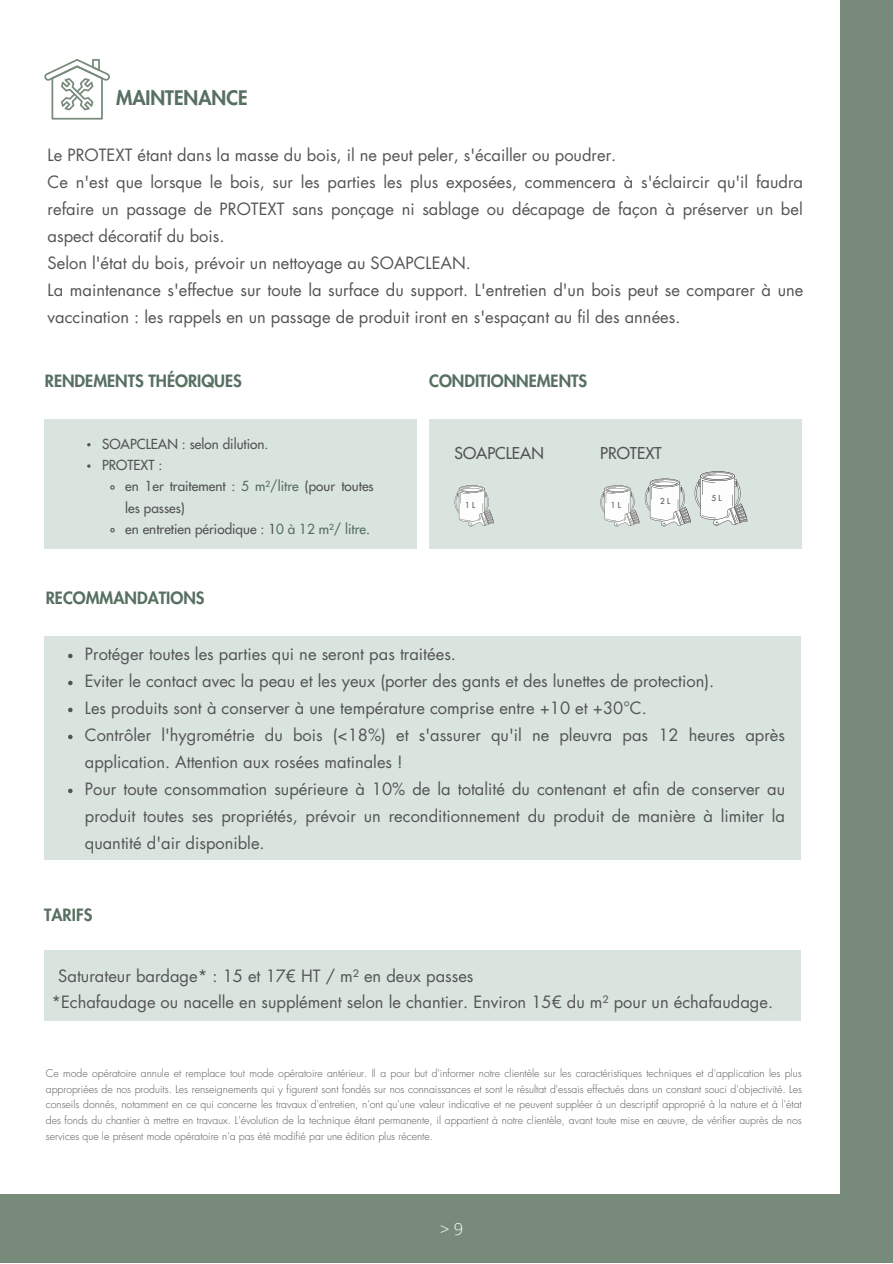
<style>
.page{position:relative;width:893px;height:1264px;background:#fff}
.page>*{position:absolute;margin:0;border:0;box-sizing:border-box;transform-origin:0 0}
.t1{font:800 19.5px "Futura LT Pro";color:#577061}
.t2{font:16.5px/27px "Futura LT Pro";color:#545454}
.t3{font:800 16.5px "Futura LT Pro";color:#577061}
.t4{font:300 16.5px "Open Sans";color:#fff}
.t5{font:500 15.9px "Futura LT Pro";color:#545454}
.t6{font:500 13.5px/21.3px "Futura LT Pro";color:#545454}
.t7{font:300 10.5px/15.8px "Futura LT Pro";color:#545454;text-align:justify}
.t8{font:500 8.1px "Futura LT Pro";color:#545454}
.t9{font:500 7.95px "Futura LT Pro";color:#545454}
.s1{color:#577061}
</style>
<div class="page">
<svg style="left:44px;top:59px;width:66px;height:61px"></svg>
<div style="left:44px;top:419px;width:372px;height:130px;background:#d9e4de"></div>
<svg style="left:87px;top:464px;width:3px;height:4px"></svg>
<svg style="left:110px;top:485px;width:5px;height:5px"></svg>
<svg style="left:110px;top:528px;width:5px;height:5px"></svg>
<div style="left:429px;top:419px;width:372px;height:130px;background:#d9e4de"></div>
<div style="left:44px;top:636px;width:756px;height:224px;background:#d9e4de"></div>
<svg style="left:68px;top:653px;width:5px;height:5px"></svg>
<svg style="left:68px;top:680px;width:5px;height:5px"></svg>
<svg style="left:68px;top:707px;width:5px;height:5px"></svg>
<svg style="left:68px;top:734px;width:5px;height:5px"></svg>
<svg style="left:68px;top:788px;width:5px;height:5px"></svg>
<div style="left:45px;top:950px;width:755px;height:71px;background:#d9e4de"></div>
<div style="left:0;top:1194px;width:892px;height:68px;background:#788b7a"></div>
<div style="left:839px;top:0;width:53px;height:1262px;background:#788b7a"></div>
<svg style="left:600px;top:471px;width:147px;height:56px"></svg>
<svg style="left:454px;top:485px;width:40px;height:42px"></svg>
<p class="t1" style="left:116px;top:89px;width:133px">MAINTENANCE</p>
<p class="t2" style="left:48px;top:142px;width:757px">Le PROTEXT étant dans la masse du bois, il ne peut peler, s'écailler ou poudrer.<br>Ce n'est que lorsque le bois, sur les parties les plus exposées, commencera à s'éclaircir qu'il faudra refaire un passage de PROTEXT sans ponçage ni sablage ou décapage de façon à préserver un bel aspect décoratif du bois.<br>Selon l'état du bois, prévoir un nettoyage au SOAPCLEAN.<br>La maintenance s'effectue sur toute la surface du support. L'entretien d'un bois peut se comparer à une vaccination : les rappels en un passage de produit iront en s'espaçant au fil des années.</p>
<p class="t3" style="left:45px;top:373px;width:198px">RENDEMENTS THÉORIQUES</p>
<p class="t3" style="left:429px;top:373px;width:160px">CONDITIONNEMENTS</p>
<p class="t6" style="left:102px;top:433px;width:168px">SOAPCLEAN : selon dilution.<br>PROTEXT :</p>
<p class="t6" style="left:125px;top:476px;width:250px">en 1er traitement : <span class="s1">5 m²/litre</span> (pour toutes les passes)<br>en entretien périodique : 1<span class="s1">0 à 12 m²/ litre</span>.</p>
<p class="t3" style="left:46px;top:590px;width:160px">RECOMMANDATIONS</p>
<p class="t5" style="left:454px;top:446px;width:91px">SOAPCLEAN</p>
<p class="t5" style="left:600px;top:446px;width:63px">PROTEXT</p>
<p class="t8" style="left:465px;top:501px;width:12px">1 L</p>
<p class="t8" style="left:611px;top:501px;width:12px">1 L</p>
<p class="t9" style="left:660px;top:498px;width:12px">2 L</p>
<p class="t8" style="left:711px;top:494px;width:12px">5 L</p>
<p class="t2" style="left:85px;top:641px;width:701px">Protéger toutes les parties qui ne seront pas traitées.<br>Eviter le contact avec la peau et les yeux (porter des gants et des lunettes de protection).<br>Les produits sont à conserver à une température comprise entre +10 et +30°C.<br>Contrôler l'hygrométrie du bois (&lt;18%) et s'assurer qu'il ne pleuvra pas 12 heures après application. Attention aux rosées matinales !<br>Pour toute consommation supérieure à 10% de la totalité du contenant et afin de conserver au produit toutes ses propriétés, prévoir un reconditionnement du produit de manière à limiter la quantité d'air disponible.</p>
<p class="t3" style="left:44px;top:907px;width:50px">TARIFS</p>
<p class="t2" style="left:51px;top:963px;width:723px;line-height:25.7px;text-indent:7px">Saturateur bardage* : 15 et 17€ HT / m² en deux passes<br>*Echafaudage ou nacelle en supplément selon le chantier. Environ 15€ du m² pour un échafaudage.</p>
<p class="t7" style="left:46px;top:1065px;width:757px">Ce mode opératoire annule et remplace tout mode opératoire antérieur. Il a pour but d'informer notre clientèle sur les caractéristiques techniques et d'application les plus appropriées de nos produits. Les renseignements qui y figurent sont fondés sur nos connaissances et sont le résultat d'essais effectués dans un constant souci d'objectivité. Les conseils donnés, notamment en ce qui concerne les travaux d'entretien, n'ont qu'une valeur indicative et ne peuvent suppléer à un descriptif approprié à la nature et à l'état des fonds du chantier à mettre en travaux. L'évolution de la technique étant permanente, il appartient à notre clientèle, avant toute mise en œuvre, de vérifier auprès de nos services que le présent mode opératoire n'a pas été modifié par une édition plus récente.</p>
<p class="t4" style="left:440px;top:1217px;width:25px">&gt; 9</p>
</div>
